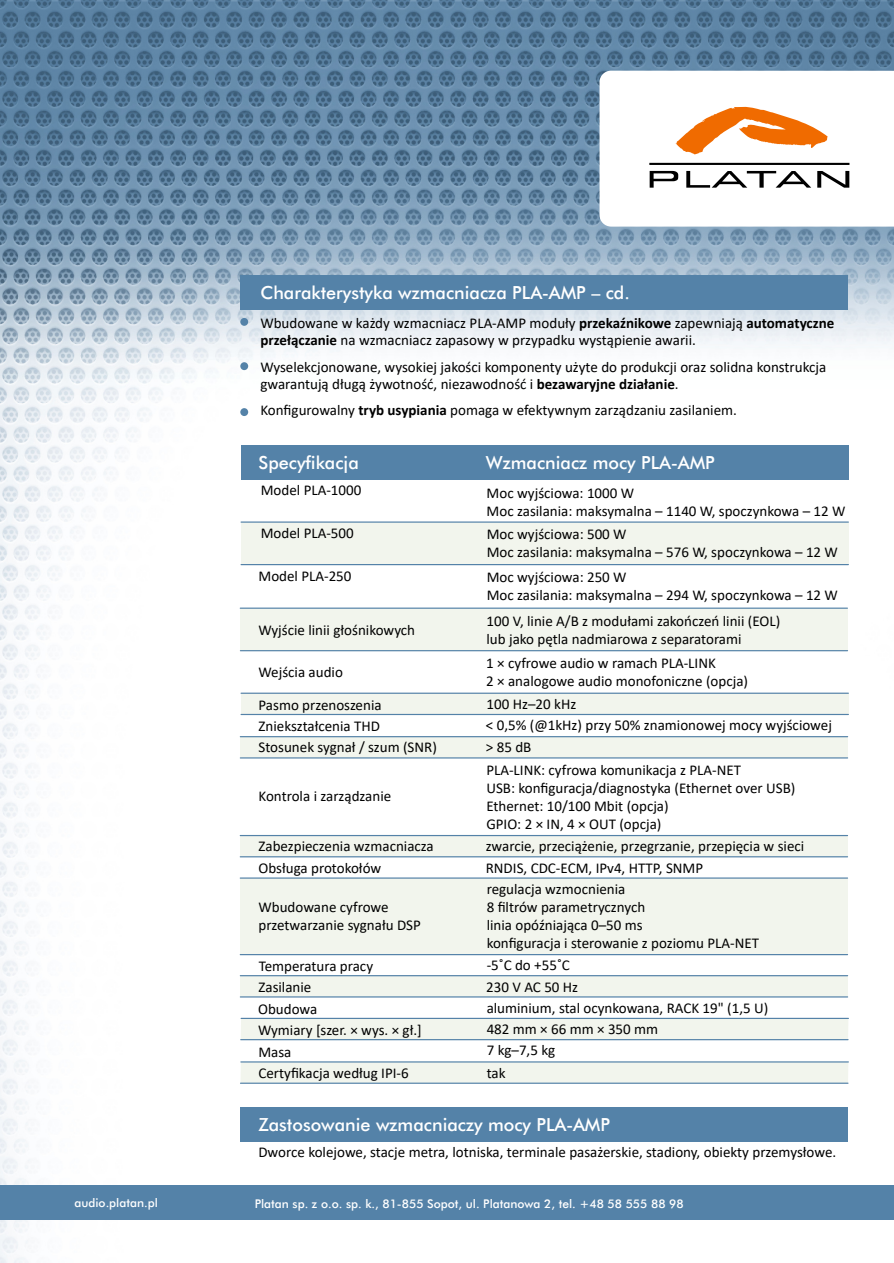
<style>
.page{position:relative;width:894px;height:1263px;background:#fff}
.page>*{position:absolute;margin:0;border:0;box-sizing:border-box;transform-origin:0 0}
.t1{font:18px "Futura Md EU Normal";color:#fff}
.t2{font:15px/18px "Calibri";color:#000}
.t3{font:12px "Futura Md EU Normal";color:#fff}
.s1{font-weight:700}
</style>
<div class="page">
<img style="left:0;top:0;width:893px;height:1263px">
<svg style="left:599px;top:71px;width:294px;height:156px"></svg>
<svg style="left:675px;top:105px;width:152px;height:49px"></svg>
<svg style="left:649px;top:163px;width:200px;height:25px"></svg>
<div style="left:0;top:1186px;width:893px;height:34px;background:#5482a8"></div>
<div style="left:240px;top:1107px;width:607px;height:34px;background:#5482a8"></div>
<div style="left:241px;top:445px;width:607px;height:34px;background:#5482a8"></div>
<div style="left:241px;top:522px;width:607px;height:43px;background:#f2f5ed"></div>
<hr style="left:241px;top:564px;width:607px;height:1px;background:#5482a8">
<hr style="left:241px;top:521px;width:607px;height:2px;background:#5482a8">
<div style="left:241px;top:693px;width:607px;height:21px;background:#f2f5ed"></div>
<hr style="left:241px;top:714px;width:607px;height:1px;background:#5482a8">
<hr style="left:241px;top:693px;width:607px;height:1px;background:#5482a8">
<div style="left:240px;top:737px;width:607px;height:21px;background:#f2f5ed"></div>
<hr style="left:240px;top:757px;width:607px;height:1px;background:#5482a8">
<hr style="left:240px;top:736px;width:607px;height:1px;background:#5482a8">
<div style="left:240px;top:835px;width:607px;height:22px;background:#f2f5ed"></div>
<hr style="left:240px;top:856px;width:607px;height:1px;background:#5482a8">
<hr style="left:240px;top:835px;width:607px;height:1px;background:#5482a8">
<div style="left:240px;top:976px;width:607px;height:21px;background:#f2f5ed"></div>
<hr style="left:240px;top:996px;width:607px;height:1px;background:#5482a8">
<hr style="left:240px;top:975px;width:607px;height:1px;background:#5482a8">
<div style="left:241px;top:1018px;width:607px;height:22px;background:#f2f5ed"></div>
<hr style="left:241px;top:1039px;width:606px;height:1px;background:#5482a8">
<hr style="left:241px;top:1018px;width:607px;height:1px;background:#5482a8">
<div style="left:240px;top:1062px;width:608px;height:21px;background:#f2f5ed"></div>
<hr style="left:240px;top:1083px;width:607px;height:1px;background:#5482a8">
<hr style="left:241px;top:1061px;width:607px;height:1px;background:#5482a8">
<div style="left:240px;top:878px;width:607px;height:77px;background:#f2f5ed"></div>
<hr style="left:240px;top:954px;width:607px;height:1px;background:#5482a8">
<hr style="left:240px;top:877px;width:607px;height:2px;background:#5482a8">
<div style="left:240px;top:608px;width:607px;height:43px;background:#f2f5ed"></div>
<hr style="left:240px;top:650px;width:607px;height:1px;background:#5482a8">
<hr style="left:240px;top:608px;width:607px;height:1px;background:#5482a8">
<div style="left:240px;top:275px;width:607px;height:34px;background:#5482a8"></div>
<div style="left:240px;top:362px;width:8px;height:8px;background:#5482a8;border-radius:50%"></div>
<div style="left:240px;top:318px;width:8px;height:8px;background:#5482a8;border-radius:50%"></div>
<div style="left:240px;top:408px;width:8px;height:8px;background:#5482a8;border-radius:50%"></div>
<p class="t1" style="left:260px;top:285px;width:371px">Charakterystyka wzmacniacza PLA-AMP – cd.</p>
<p class="t2" style="left:260px;top:316px;width:575px;line-height:17.2px">Wbudowane w każdy wzmacniacz PLA-AMP moduły <span class="s1">przekaźnikowe</span> zapewniają <span class="s1">automatyczne przełączanie</span> na wzmacniacz zapasowy w przypadku wystąpienie awarii.</p>
<p class="t2" style="left:260px;top:359px;width:567px;line-height:17.2px">Wyselekcjonowane, wysokiej jakości komponenty użyte do produkcji oraz solidna konstrukcja gwarantują długą żywotność, niezawodność i <span class="s1">bezawaryjne działanie</span>.</p>
<p class="t2" style="left:260px;top:402px;width:478px">Konfigurowalny <span class="s1">tryb usypiania</span> pomaga w efektywnym zarządzaniu zasilaniem.</p>
<p class="t1" style="left:258px;top:456px;width:102px">Specyfikacja</p>
<p class="t1" style="left:485px;top:456px;width:230px">Wzmacniacz mocy PLA-AMP</p>
<p class="t2" style="left:261px;top:482px;width:102px">Model PLA-1000</p>
<p class="t2" style="left:261px;top:525px;width:94px">Model PLA-500</p>
<p class="t2" style="left:258px;top:569px;width:94px">Model PLA-250</p>
<p class="t2" style="left:486px;top:485px;width:360px">Moc wyjściowa: 1000 W<br>Moc zasilania: maksymalna – 1140 W, spoczynkowa – 12 W</p>
<p class="t2" style="left:486px;top:527px;width:353px">Moc wyjściowa: 500 W<br>Moc zasilania: maksymalna – 576 W, spoczynkowa – 12 W</p>
<p class="t2" style="left:486px;top:569px;width:353px">Moc wyjściowa: 250 W<br>Moc zasilania: maksymalna – 294 W, spoczynkowa – 12 W</p>
<p class="t2" style="left:486px;top:613px;width:295px">100 V, linie A/B z modułami zakończeń linii (EOL) lub jako pętla nadmiarowa z separatorami</p>
<p class="t2" style="left:486px;top:655px;width:263px">1 × cyfrowe audio w ramach PLA-LINK<br>2 × analogowe audio monofoniczne (opcja)</p>
<p class="t2" style="left:485px;top:694px;width:347px;line-height:21.9px">100 Hz–20 kHz<br>&lt; 0,5% (@1kHz) przy 50% znamionowej mocy wyjściowej &gt; 85 dB<br>PLA-LINK: cyfrowa komunikacja z PLA-NET</p>
<p class="t2" style="left:486px;top:780px;width:310px">USB: konfiguracja/diagnostyka (Ethernet over USB)<br>Ethernet: 10/100 Mbit (opcja)<br>GPIO: 2 × IN, 4 × OUT (opcja)</p>
<p class="t2" style="left:258px;top:622px;width:158px">Wyjście linii głośnikowych</p>
<p class="t2" style="left:258px;top:657px;width:125px;line-height:32.8px">Wejścia audio<br>Pasmo przenoszenia</p>
<p class="t2" style="left:258px;top:717px;width:180px;line-height:21.3px">Zniekształcenia THD<br>Stosunek sygnał / szum (SNR)</p>
<p class="t2" style="left:258px;top:788px;width:134px">Kontrola i zarządzanie</p>
<p class="t2" style="left:258px;top:838px;width:177px">Zabezpieczenia wzmacniacza</p>
<p class="t2" style="left:485px;top:837px;width:320px;line-height:21.3px">zwarcie, przeciążenie, przegrzanie, przepięcia w sieci<br>RNDIS, CDC-ECM, IPv4, HTTP, SNMP</p>
<p class="t2" style="left:258px;top:860px;width:124px">Obsługa protokołów</p>
<p class="t2" style="left:258px;top:900px;width:164px">Wbudowane cyfrowe przetwarzanie sygnału DSP</p>
<p class="t2" style="left:259px;top:958px;width:116px">Temperatura pracy</p>
<p class="t2" style="left:258px;top:980px;width:54px">Zasilanie</p>
<p class="t2" style="left:258px;top:1001px;width:61px">Obudowa</p>
<p class="t2" style="left:258px;top:1044px;width:35px">Masa</p>
<p class="t2" style="left:258px;top:1022px;width:165px">Wymiary [szer. × wys. × gł.]</p>
<p class="t2" style="left:486px;top:882px;width:274px">regulacja wzmocnienia<br>8 filtrów parametrycznych<br>linia opóźniająca 0–50 ms<br>konfiguracja i sterowanie z poziomu PLA-NET</p>
<p class="t2" style="left:486px;top:956px;width:93px;line-height:21.3px">-5˚C do +55˚C<br>230 V AC 50 Hz</p>
<p class="t2" style="left:486px;top:1021px;width:173px">482 mm × 66 mm × 350 mm</p>
<p class="t2" style="left:486px;top:1000px;width:283px">aluminium, stal ocynkowana, RACK 19" (1,5 U)</p>
<p class="t2" style="left:486px;top:1043px;width:70px">7 kg–7,5 kg</p>
<p class="t2" style="left:258px;top:1065px;width:152px">Certyfikacja według IPI-6</p>
<p class="t2" style="left:486px;top:1065px;width:20px">tak</p>
<p class="t1" style="left:258px;top:1117px;width:353px">Zastosowanie wzmacniaczy mocy PLA-AMP</p>
<p class="t2" style="left:258px;top:1144px;width:579px">Dworce kolejowe, stacje metra, lotniska, terminale pasażerskie, stadiony, obiekty przemysłowe.</p>
<p class="t3" style="left:74px;top:1198px;width:85px">audio.platan.pl</p>
<p class="t3" style="left:255px;top:1198px;width:430px">Platan sp. z o.o. sp. k., 81-855 Sopot, ul. Platanowa 2, tel. +48 58 555 88 98</p>
</div>
